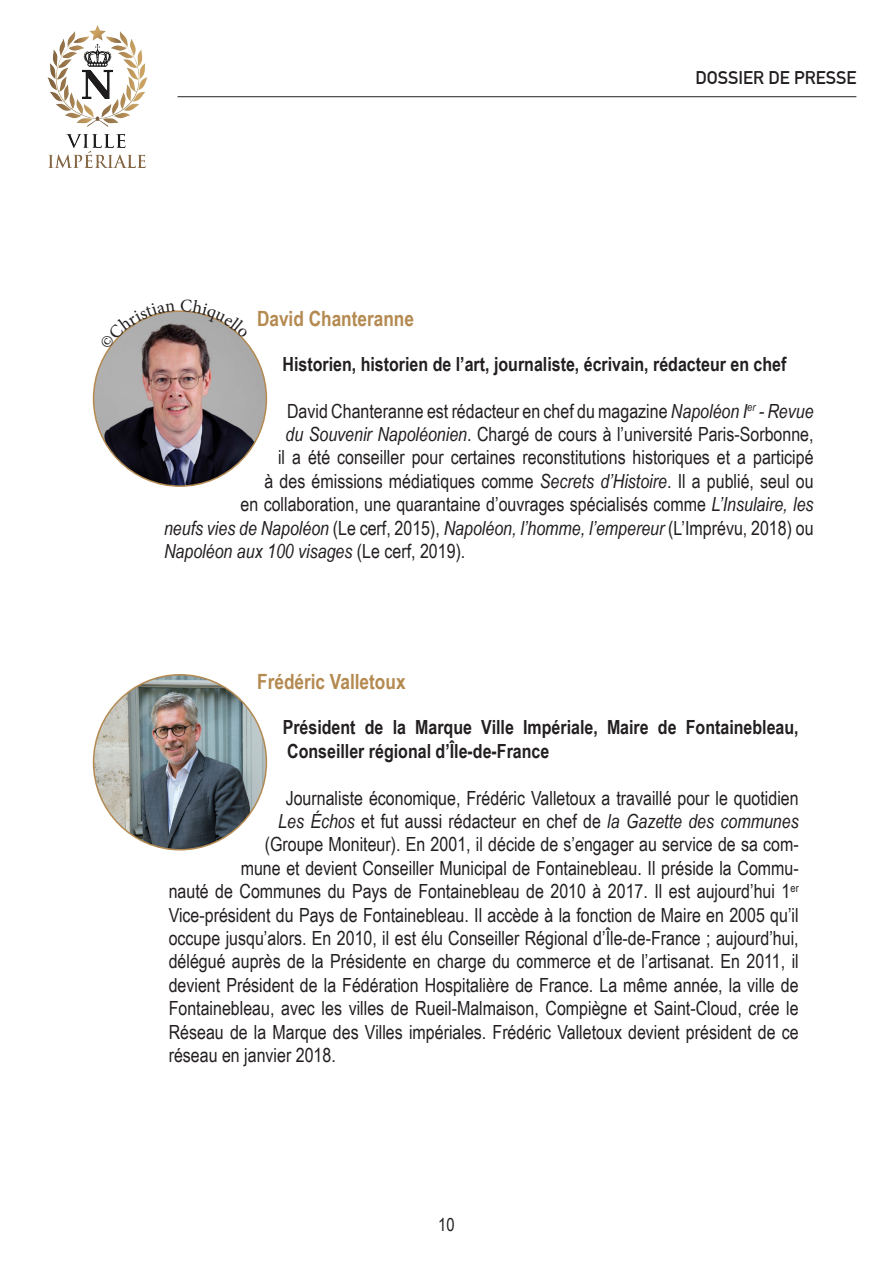
<style>
.page{position:relative;width:893px;height:1263px;background:#fff}
.page>*{position:absolute;margin:0;border:0;box-sizing:border-box;transform-origin:0 0}
.t1{font:700 21px "Arial Narrow";color:#b48a51}
.t2{font:19.5px "Arial Narrow";color:#231f20}
.t3{font:italic 19.5px "Arial Narrow";color:#231f20}
.t4{font:700 19.5px/23.4px "Arial Narrow";color:#231f20}
.t5{font:700 18px "DIN Alternate";color:#231f20}
.t6{font:18px "Arial Narrow";color:#231f20}
.s1{font-style:italic}
.s2{font-style:normal}
</style>
<div class="page">
<img style="left:47px;top:26px;width:101px;height:141px">
<hr style="left:178px;top:96px;width:678px;height:1px;background:#231f20">
<img style="left:94px;top:675px;width:172px;height:175px">
<img style="left:94px;top:343px;width:172px;height:143px">
<svg style="left:100px;top:310px;width:148px;height:39px"></svg>
<p class="t5" style="left:695px;top:64px;width:162px">DOSSIER DE PRESSE</p>
<p class="t1" style="left:257px;top:302px;width:158px">David Chanteranne</p>
<p class="t4" style="left:283px;top:351px;width:505px">Historien, historien de l’art, journaliste, écrivain, rédacteur en chef</p>
<p class="t2" style="left:287px;top:396px;width:528px">David Chanteranne est rédacteur en chef du magazine <span class="s1">Napoléon I</span><sup>er</sup> <span class="s1">- Revue</span></p>
<p class="t2" style="left:286px;top:420px;width:529px"><span class="s1">du Souvenir Napoléonien</span>. Chargé de cours à l’université Paris-Sorbonne,</p>
<p class="t2" style="left:278px;top:443px;width:537px">il a été conseiller pour certaines reconstitutions historiques et a participé</p>
<p class="t2" style="left:265px;top:467px;width:551px">à des émissions médiatiques comme <span class="s1">Secrets d’Histoire</span>. Il a publié, seul ou</p>
<p class="t2" style="left:241px;top:490px;width:574px">en collaboration, une quarantaine d’ouvrages spécialisés comme <span class="s1">L’Insulaire, les</span></p>
<p class="t3" style="left:164px;top:514px;width:651px">neufs vies de Napoléon <span class="s2">(Le cerf, 2015),</span> Napoléon, l’homme, l’empereur <span class="s2">(L’Imprévu, 2018) ou</span></p>
<p class="t3" style="left:164px;top:537px;width:303px">Napoléon aux 100 visages <span class="s2">(Le cerf, 2019).</span></p>
<p class="t1" style="left:257px;top:666px;width:150px">Frédéric Valletoux</p>
<p class="t4" style="left:283px;top:715px;width:517px">Président de la Marque Ville Impériale, Maire de Fontainebleau,<br>Conseiller régional d’Île-de-France</p>
<p class="t2" style="left:286px;top:783px;width:514px">Journaliste économique, Frédéric Valletoux a travaillé pour le quotidien</p>
<p class="t3" style="left:278px;top:807px;width:522px">Les Échos <span class="s2">et fut aussi rédacteur en chef de</span> la Gazette des communes</p>
<p class="t2" style="left:265px;top:830px;width:536px">(Groupe Moniteur). En 2001, il décide de s’engager au service de sa com-</p>
<p class="t2" style="left:241px;top:853px;width:560px">mune et devient Conseiller Municipal de Fontainebleau. Il préside la Commu-</p>
<p class="t2" style="left:169px;top:877px;width:632px">nauté de Communes du Pays de Fontainebleau de 2010 à 2017. Il est aujourd’hui 1<sup>er</sup></p>
<p class="t2" style="left:169px;top:900px;width:631px">Vice-président du Pays de Fontainebleau. Il accède à la fonction de Maire en 2005 qu’il</p>
<p class="t2" style="left:169px;top:924px;width:631px">occupe jusqu’alors. En 2010, il est élu Conseiller Régional d’Île-de-France ; aujourd’hui,</p>
<p class="t2" style="left:169px;top:947px;width:632px">délégué auprès de la Présidente en charge du commerce et de l’artisanat. En 2011, il</p>
<p class="t2" style="left:169px;top:970px;width:631px">devient Président de la Fédération Hospitalière de France. La même année, la ville de</p>
<p class="t2" style="left:169px;top:994px;width:631px">Fontainebleau, avec les villes de Rueil-Malmaison, Compiègne et Saint-Cloud, crée le</p>
<p class="t2" style="left:169px;top:1017px;width:631px">Réseau de la Marque des Villes impériales. Frédéric Valletoux devient président de ce</p>
<p class="t2" style="left:169px;top:1041px;width:169px">réseau en janvier 2018.</p>
<p class="t6" style="left:438px;top:1212px;width:18px">10</p>
</div>
